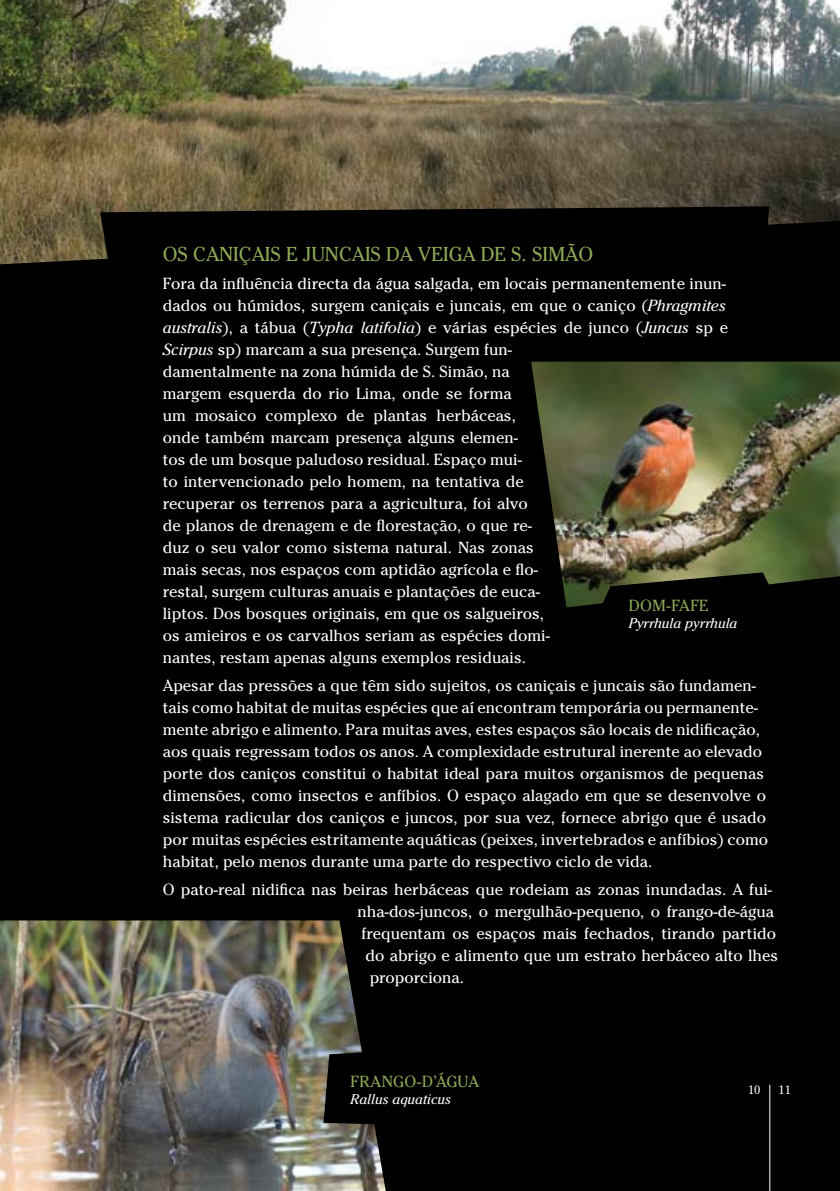
<style>
.page{position:relative;width:840px;height:1191px;background:#fff}
.page>*{position:absolute;margin:0;border:0;box-sizing:border-box;transform-origin:0 0}
.t1{font:20px "Cheltenham";color:#8ea955}
.t2{font:16px/22px "Cheltenham";color:#fff}
.t3{font:16px "Cheltenham";letter-spacing:.015em;color:#8ea955}
.t4{font:italic 14px "Cheltenham";color:#fff}
.t5{font:12px "Cheltenham";color:#fff}
.s1{font-style:italic}
</style>
<div class="page">
<div style="left:0;top:0;width:839px;height:1191px;background:#000"></div>
<img style="left:0;top:0;width:839px;height:264px">
<svg style="left:100px;top:206px;width:669px;height:58px"></svg>
<img style="left:531px;top:362px;width:308px;height:245px">
<img style="left:0;top:920px;width:385px;height:271px">
<svg style="left:585px;top:572px;width:207px;height:35px"></svg>
<svg style="left:323px;top:1039px;width:62px;height:91px"></svg>
<hr style="left:768px;top:1084px;width:1px;height:107px;background:#fff">
<p class="t1" style="left:163px;top:243px;width:43px">Os caniçais</p>
<p class="t1" style="left:286px;top:243px;width:38px">e juncais</p>
<p class="t1" style="left:386px;top:243px;width:45px">da veiga</p>
<p class="t1" style="left:480px;top:243px;width:111px">de S. Simão</p>
<p class="t2" style="left:163px;top:272px;width:566px">Fora da influência directa da água salgada, em locais permanentemente inun&shy;dados ou húmidos, surgem caniçais e juncais, em que o caniço (<span class="s1">Phragmites australis</span>), a tábua (<span class="s1">Typha latifolia</span>) e várias espécies de junco (<span class="s1">Juncus</span> sp e <span class="s1">Scirpus</span> sp) marcam a sua presença. Surgem fun-<br>damentalmente na zona húmida de S. Simão, na<br>margem esquerda do rio Lima, onde se forma<br>um mosaico complexo de plantas herbáceas,<br>onde também marcam presença alguns elemen-<br>tos de um bosque paludoso residual. Espaço mui-<br>to intervencionado pelo homem, na tentativa de<br>recuperar os terrenos para a agricultura, foi alvo<br>de planos de drenagem e de florestação, o que re-<br>duz o seu valor como sistema natural. Nas zonas<br>mais secas, nos espaços com aptidão agrícola e flo-<br>restal, surgem culturas anuais e plantações de euca-<br>liptos. Dos bosques originais, em que os salgueiros,<br>os amieiros e os carvalhos seriam as espécies domi-<br>nantes, restam apenas alguns exemplos residuais.</p>
<p class="t2" style="left:163px;top:674px;width:606px">Apesar das pressões a que têm sido sujeitos, os caniçais e juncais são fundamen&shy;tais como habitat de muitas espécies que aí encontram temporária ou permanente&shy;mente abrigo e alimento. Para muitas aves, estes espaços são locais de nidificação, aos quais regressam todos os anos. A complexidade estrutural inerente ao elevado porte dos caniços constitui o habitat ideal para muitos organismos de pequenas dimensões, como insectos e anfíbios. O espaço alagado em que se desenvolve o sistema radicular dos caniços e juncos, por sua vez, fornece abrigo que é usado por muitas espécies estritamente aquáticas (peixes, invertebrados e anfíbios) como habitat, pelo menos durante uma parte do respectivo ciclo de vida.</p>
<p class="t2" style="left:163px;top:878px;width:610px">O pato-real nidifica nas beiras herbáceas que rodeiam as zonas inundadas. A fui-</p>
<p class="t2" style="left:357px;top:900px;width:417px">nha-dos-juncos, o mergulhão-pequeno, o frango-de-água</p>
<p class="t2" style="left:361px;top:922px;width:415px">frequentam os espaços mais fechados, tirando partido</p>
<p class="t2" style="left:365px;top:944px;width:414px">do abrigo e alimento que um estrato herbáceo alto lhes</p>
<p class="t2" style="left:369px;top:966px;width:96px">proporciona.</p>
<p class="t3" style="left:628px;top:596px;width:53px">Dom-fafe</p>
<p class="t4" style="left:628px;top:614px;width:110px">Pyrrhula pyrrhula</p>
<p class="t3" style="left:350px;top:1071px;width:130px">FRANGO-D’ÁGUA</p>
<p class="t4" style="left:350px;top:1090px;width:102px">Rallus aquaticus</p>
<p class="t5" style="left:747px;top:1082px;width:14px">10</p>
<p class="t5" style="left:778px;top:1082px;width:14px">11</p>
</div>
